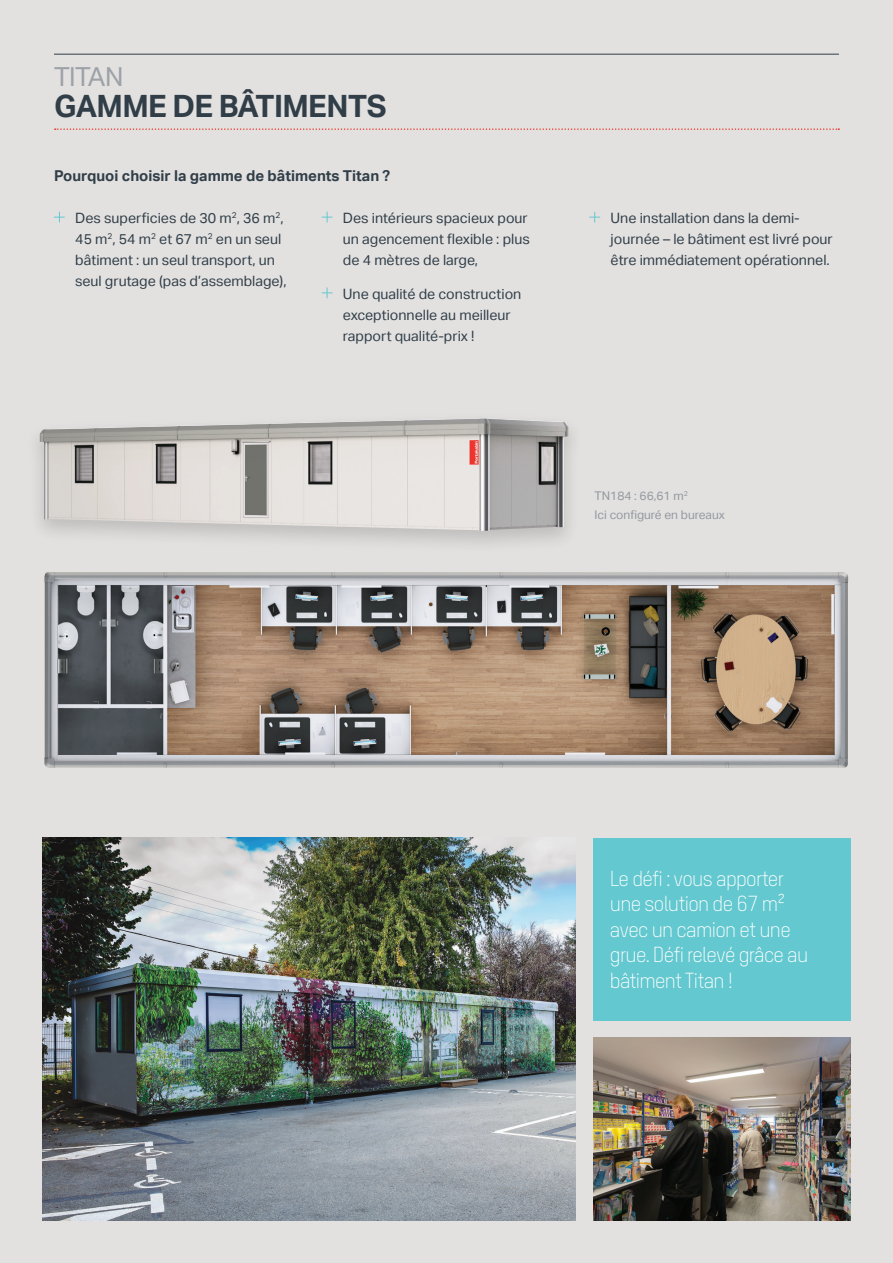
<style>
.page{position:relative;width:893px;height:1263px;background:#e2e1e0}
.page>*{position:absolute;margin:0;border:0;box-sizing:border-box;transform-origin:0 0}
.t1{font:700 30.75px "Aktiv Grotesk";letter-spacing:-.02em;color:#313e48}
.t2{font:26.25px "Aktiv Grotesk";letter-spacing:-.02em;color:#9da2a8}
.t3{font:19.5px/25.5px "Modula Text";color:#fff}
.Body_Copy{font:700 15px "Aktiv Grotesk";color:#313e48}
.Body_copy_bullets_white{font:14.25px/21px "Aktiv Grotesk";color:#313e48}
.PRODUCT_LABEL{font:12px "Aktiv Grotesk";color:#93989f}
</style>
<div class="page">
<svg style="left:54px;top:212px;width:11px;height:11px"></svg>
<svg style="left:322px;top:212px;width:10px;height:11px"></svg>
<svg style="left:322px;top:287px;width:10px;height:11px"></svg>
<svg style="left:589px;top:212px;width:11px;height:11px"></svg>
<hr style="left:54px;top:54px;width:785px;height:1px;background:#313e48">
<svg style="left:55px;top:128px;width:784px;height:2px"></svg>
<div style="left:593px;top:838px;width:257px;height:182px;background:#63c8cf"></div>
<img style="left:43px;top:838px;width:532px;height:382px">
<img style="left:593px;top:1037px;width:257px;height:183px">
<div style="left:21px;top:408px;width:566px;height:150px;background:#231f20;opacity:.1"></div>
<img style="left:39px;top:418px;width:530px;height:113px">
<img style="left:44px;top:572px;width:804px;height:196px">
<p class="t2" style="left:54px;top:62px;width:71px">TITAN</p>
<p class="t1" style="left:54px;top:89px;width:334px">GAMME DE BÂTIMENTS</p>
<p class="Body_Copy" style="left:54px;top:167px;width:338px">Pourquoi choisir la gamme de bâtiments Titan ?</p>
<p class="Body_copy_bullets_white" style="left:75px;top:207px;width:213px">Des superficies de 30 m<sup>2</sup>, 36 m<sup>2</sup>,<br>45 m<sup>2</sup>, 54 m<sup>2</sup> et 67 m<sup>2</sup> en un seul bâtiment : un seul transport, un seul grutage (pas d’assemblage),</p>
<p class="Body_copy_bullets_white" style="left:343px;top:207px;width:188px">Des intérieurs spacieux pour un agencement flexible : plus de 4 mètres de large,</p>
<p class="Body_copy_bullets_white" style="left:343px;top:283px;width:180px">Une qualité de construction exceptionnelle au meilleur rapport qualité-prix !</p>
<p class="Body_copy_bullets_white" style="left:611px;top:207px;width:224px">Une installation dans la demi&shy;journée – le bâtiment est livré pour être immédiatement opérationnel.</p>
<p class="PRODUCT_LABEL" style="left:595px;top:488px;width:95px">TN184 : 66,61 m<sup>2</sup></p>
<p class="PRODUCT_LABEL" style="left:595px;top:508px;width:132px">Ici configuré en bureaux</p>
<p class="t3" style="left:610px;top:865px;width:199px">Le défi : vous apporter une solution de 67 m² avec un camion et une grue. Défi relevé grâce au bâtiment Titan !</p>
</div>
